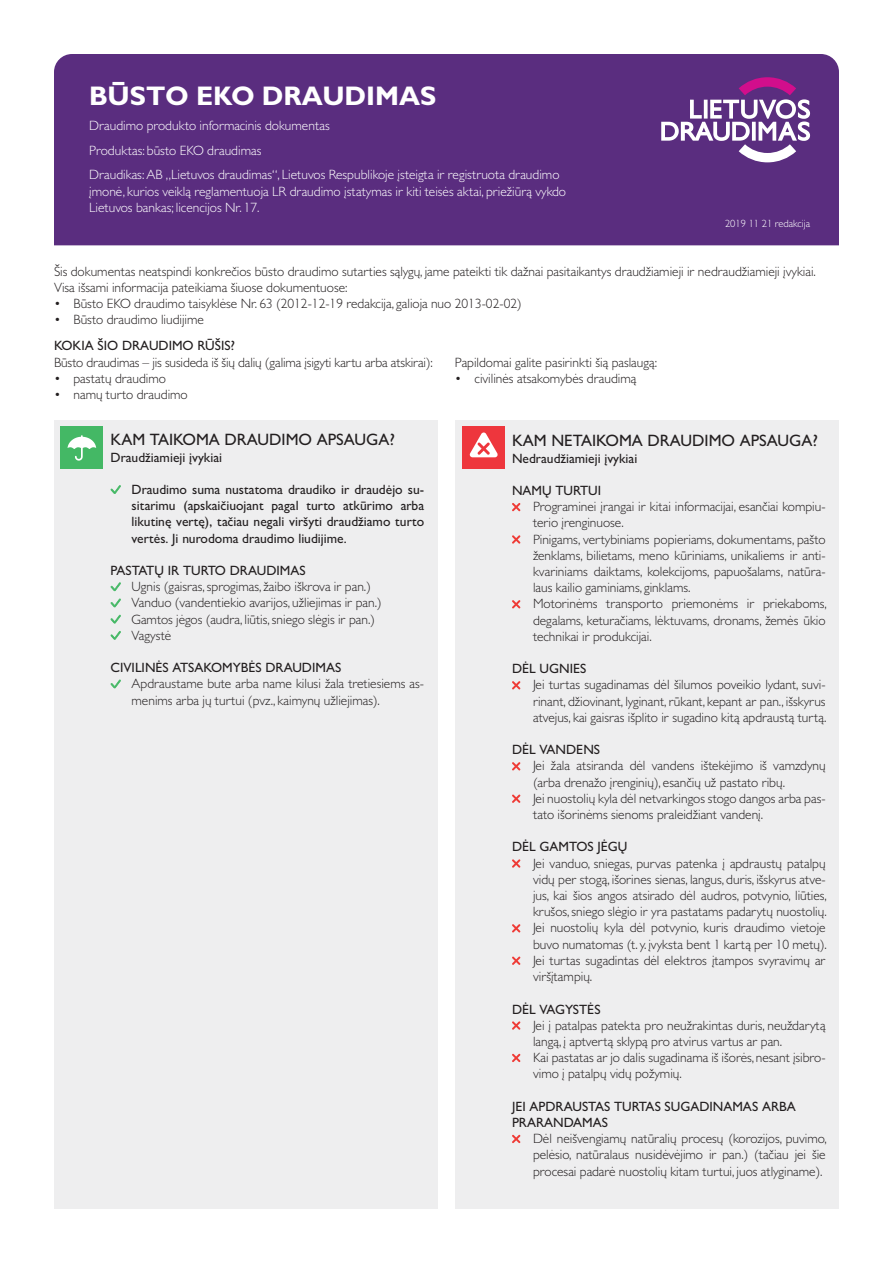
<style>
.page{position:relative;width:893px;height:1263px;background:#fff}
.page>*{position:absolute;margin:0;border:0;box-sizing:border-box;transform-origin:0 0}
.t1{font:700 27px "Gill Sans LD";color:#fff}
.t2{font:500 16.5px "Gill Sans LD";color:#231f20}
.t3{font:300 13.5px/16.2px "Gill Sans LD";color:#231f20}
.t4{font:500 13.5px/16.2px "Gill Sans LD";color:#231f20;text-align:justify}
.t5{font:300 13.5px/24.8px "Gill Sans LD";color:#fff}
.t6{font:300 10.5px "Gill Sans LD";color:#fff}
</style>
<div class="page">
<div style="left:54px;top:54px;width:785px;height:191px;background:#5a2d7f"></div>
<svg style="left:661px;top:77px;width:149px;height:85px"></svg>
<div style="left:455px;top:420px;width:384px;height:789px;background:#eeeeef"></div>
<div style="left:54px;top:420px;width:384px;height:789px;background:#eeeeef"></div>
<svg style="left:111px;top:485px;width:10px;height:9px"></svg>
<svg style="left:111px;top:582px;width:10px;height:9px"></svg>
<svg style="left:111px;top:598px;width:10px;height:9px"></svg>
<svg style="left:111px;top:615px;width:10px;height:9px"></svg>
<svg style="left:111px;top:631px;width:10px;height:9px"></svg>
<svg style="left:111px;top:679px;width:10px;height:9px"></svg>
<svg style="left:512px;top:503px;width:8px;height:8px"></svg>
<svg style="left:512px;top:535px;width:8px;height:9px"></svg>
<svg style="left:512px;top:600px;width:8px;height:8px"></svg>
<svg style="left:512px;top:681px;width:8px;height:8px"></svg>
<svg style="left:512px;top:762px;width:8px;height:8px"></svg>
<svg style="left:512px;top:794px;width:8px;height:9px"></svg>
<svg style="left:512px;top:859px;width:8px;height:9px"></svg>
<svg style="left:512px;top:924px;width:8px;height:8px"></svg>
<svg style="left:512px;top:956px;width:8px;height:9px"></svg>
<svg style="left:512px;top:1021px;width:8px;height:9px"></svg>
<svg style="left:512px;top:1054px;width:8px;height:8px"></svg>
<svg style="left:512px;top:1135px;width:8px;height:8px"></svg>
<div style="left:61px;top:427px;width:42px;height:42px;background:#44b865"></div>
<svg style="left:68px;top:435px;width:28px;height:26px"></svg>
<div style="left:462px;top:427px;width:43px;height:42px;background:#ee363d"></div>
<svg style="left:470px;top:432px;width:28px;height:25px"></svg>
<h1 class="t1" style="left:89px;top:79px;width:349px">BŪSTO EKO DRAUDIMAS</h1>
<p class="t5" style="left:89px;top:113px;width:472px">Draudimo produkto informacinis dokumentas<br>Produktas: būsto EKO draudimas<br>Draudikas: AB „Lietuvos draudimas“, Lietuvos Respublikoje įsteigta ir registruota draudimo</p>
<p class="t5" style="left:89px;top:183px;width:478px;line-height:16.2px">įmonė, kurios veiklą reglamentuoja LR draudimo įstatymas ir kiti teisės aktai, priežiūrą vykdo<br>Lietuvos bankas; licencijos Nr. 17.</p>
<p class="t6" style="left:725px;top:217px;width:87px">2019 11 21 redakcija</p>
<p class="t3" style="left:54px;top:263px;width:763px">Šis dokumentas neatspindi konkrečios būsto draudimo sutarties sąlygų, jame pateikti tik dažnai pasitaikantys draudžiamieji ir nedraudžiamieji įvykiai.<br>Visa išsami informacija pateikiama šiuose dokumentuose:</p>
<p class="t3" style="left:54px;top:295px;width:469px">• Būsto EKO draudimo taisyklėse Nr. 63 (2012-12-19 redakcija, galioja nuo 2013-02-02)</p>
<p class="t3" style="left:54px;top:312px;width:151px">• Būsto draudimo liudijime</p>
<p class="t4" style="left:54px;top:338px;width:183px">KOKIA ŠIO DRAUDIMO RŪŠIS?</p>
<p class="t3" style="left:54px;top:354px;width:380px">Būsto draudimas – jis susideda iš šių dalių (galima įsigyti kartu arba atskirai):</p>
<p class="t3" style="left:54px;top:370px;width:114px">• pastatų draudimo</p>
<p class="t3" style="left:54px;top:386px;width:135px">• namų turto draudimo</p>
<p class="t3" style="left:455px;top:354px;width:204px">Papildomai galite pasirinkti šią paslaugą:</p>
<p class="t3" style="left:455px;top:370px;width:183px">• civilinės atsakomybės draudimą</p>
<p class="t2" style="left:111px;top:430px;width:286px">KAM TAIKOMA DRAUDIMO APSAUGA?</p>
<p class="t4" style="left:111px;top:449px;width:113px">Draudžiamieji įvykiai</p>
<p class="t4" style="left:132px;top:481px;width:294px">Draudimo suma nustatoma draudiko ir draudėjo su&shy;sitarimu (apskaičiuojant pagal turto atkūrimo arba likutinę vertę), tačiau negali viršyti draudžiamo turto vertės. Ji nurodoma draudimo liudijime.</p>
<p class="t4" style="left:111px;top:562px;width:197px">PASTATŲ IR TURTO DRAUDIMAS</p>
<p class="t3" style="left:132px;top:578px;width:252px">Ugnis (gaisras, sprogimas, žaibo iškrova ir pan.)<br>Vanduo (vandentiekio avarijos, užliejimas ir pan.)<br>Gamtos jėgos (audra, liūtis, sniego slėgis ir pan.)<br>Vagystė</p>
<p class="t4" style="left:111px;top:659px;width:232px">CIVILINĖS ATSAKOMYBĖS DRAUDIMAS</p>
<p class="t3" style="left:132px;top:675px;width:294px">Apdraustame bute arba name kilusi žala tretiesiems as&shy;menims arba jų turtui (pvz., kaimynų užliejimas).</p>
<p class="t2" style="left:512px;top:431px;width:307px">KAM NETAIKOMA DRAUDIMO APSAUGA?</p>
<p class="t4" style="left:512px;top:450px;width:127px">Nedraudžiamieji įvykiai</p>
<p class="t4" style="left:512px;top:482px;width:91px">NAMŲ TURTUI</p>
<p class="t3" style="left:533px;top:498px;width:295px">Programinei įrangai ir kitai informacijai, esančiai kompiu&shy;terio įrenginuose.<br>Pinigams, vertybiniams popieriams, dokumentams, pašto ženklams, bilietams, meno kūriniams, unikaliems ir anti&shy;kvariniams daiktams, kolekcijoms, papuošalams, natūra&shy;laus kailio gaminiams, ginklams.<br>Motorinėms transporto priemonėms ir priekaboms, degalams, keturačiams, lėktuvams, dronams, žemės ūkio technikai ir produkcijai.</p>
<p class="t4" style="left:512px;top:660px;width:76px">DĖL UGNIES</p>
<p class="t3" style="left:533px;top:677px;width:295px;text-align:justify">Jei turtas sugadinamas dėl šilumos poveikio lydant, suvi&shy;rinant, džiovinant, lyginant, rūkant, kepant ar pan., išskyrus atvejus, kai gaisras išplito ir sugadino kitą apdraustą turtą.</p>
<p class="t4" style="left:512px;top:741px;width:90px">DĖL VANDENS</p>
<p class="t3" style="left:533px;top:758px;width:294px">Jei žala atsiranda dėl vandens ištekėjimo iš vamzdynų (arba drenažo įrenginių), esančių už pastato ribų.<br>Jei nuostolių kyla dėl netvarkingos stogo dangos arba pas&shy;tato išorinėms sienoms praleidžiant vandenį.</p>
<p class="t4" style="left:512px;top:839px;width:117px">DĖL GAMTOS JĖGŲ</p>
<p class="t3" style="left:533px;top:855px;width:295px;text-align:justify">Jei vanduo, sniegas, purvas patenka į apdraustų patalpų vidų per stogą, išorines sienas, langus, duris, išskyrus atve&shy;jus, kai šios angos atsirado dėl audros, potvynio, liūties, krušos, sniego slėgio ir yra pastatams padarytų nuostolių.<br>Jei nuostolių kyla dėl potvynio, kuris draudimo vietoje buvo numatomas (t. y. įvyksta bent 1 kartą per 10 metų).<br>Jei turtas sugadintas dėl elektros įtampos svyravimų ar viršįtampių.</p>
<p class="t4" style="left:512px;top:1001px;width:90px">DĖL VAGYSTĖS</p>
<p class="t3" style="left:533px;top:1017px;width:294px">Jei į patalpas patekta pro neužrakintas duris, neuždarytą langą, į aptvertą sklypą pro atvirus vartus ar pan.<br>Kai pastatas ar jo dalis sugadinama iš išorės, nesant įsibro&shy;vimo į patalpų vidų požymių.</p>
<p class="t4" style="left:512px;top:1098px;width:285px">JEI APDRAUSTAS TURTAS SUGADINAMAS ARBA<br>PRARANDAMAS</p>
<p class="t3" style="left:533px;top:1130px;width:295px;text-align:justify">Dėl neišvengiamų natūralių procesų (korozijos, puvimo, pelėsio, natūralaus nusidėvėjimo ir pan.) (tačiau jei šie procesai padarė nuostolių kitam turtui, juos atlyginame).</p>
</div>
